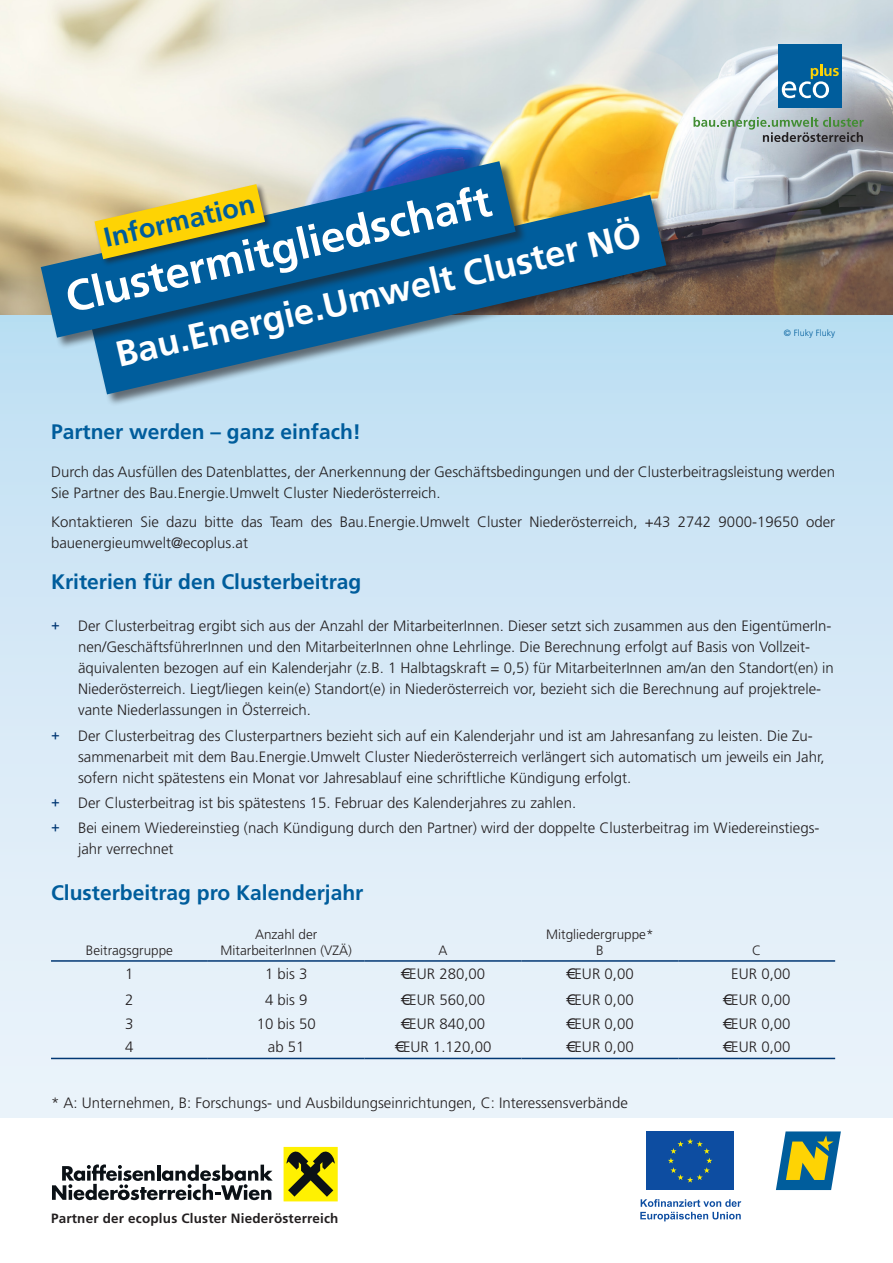
<style>
.page{position:relative;width:893px;height:1263px;background:#fff}
.page>*{position:absolute;margin:0;border:0;box-sizing:border-box;transform-origin:0 0}
.t1{font:700 43.5px "Frutiger";color:#fff}
.t2{font:700 36px "Frutiger";color:#fff}
.t3{font:700 27.3px "Frutiger";color:#005d9c}
.t4{font:700 21px "Frutiger";color:#005d9c}
.t5{font:300 15px/21px "Frutiger";color:#231f20}
.t6{font:300 13.5px/16.2px "Frutiger";color:#231f20;text-align:center}
.t7{font:700 13.5px "Frutiger";letter-spacing:.015em;color:#231f20}
.t8{font:300 9px "Frutiger";color:#005d9c}
.s1{font-family:"Arial";font-weight:400;color:#013874}
</style>
<div class="page">
<div style="left:0;top:315px;width:893px;height:866px;background:linear-gradient(to bottom,#bfdff3,#f2f5fb)"></div>
<div style="left:0;top:1118px;width:893px;height:145px;background:#fff"></div>
<img style="left:0;top:0;width:893px;height:315px">
<div style="left:284px;top:1147px;width:54px;height:54px;background:#fff101"></div>
<svg style="left:287px;top:1151px;width:48px;height:46px"></svg>
<svg style="left:52px;top:1164px;width:221px;height:36px"></svg>
<hr style="left:51px;top:960px;width:157px;height:2px;background:#013874">
<hr style="left:208px;top:960px;width:157px;height:2px;background:#013874">
<hr style="left:365px;top:960px;width:156px;height:2px;background:#013874">
<hr style="left:521px;top:960px;width:157px;height:2px;background:#013874">
<hr style="left:678px;top:960px;width:157px;height:2px;background:#013874">
<hr style="left:51px;top:1058px;width:157px;height:1px;background:#013874">
<hr style="left:208px;top:1058px;width:157px;height:1px;background:#013874">
<hr style="left:365px;top:1058px;width:156px;height:1px;background:#013874">
<hr style="left:521px;top:1058px;width:157px;height:1px;background:#013874">
<hr style="left:678px;top:1058px;width:157px;height:1px;background:#013874">
<div style="left:91px;top:195px;width:587px;height:212px;background:#231f20;opacity:.6"></div>
<svg style="left:91px;top:195px;width:575px;height:199px"></svg>
<div style="left:41px;top:161px;width:487px;height:189px;background:#231f20;opacity:.6"></div>
<svg style="left:41px;top:161px;width:475px;height:177px;fill:#005d9c"></svg>
<div style="left:93px;top:183px;width:180px;height:84px;background:#231f20;opacity:.6"></div>
<svg style="left:94px;top:184px;width:171px;height:75px"></svg>
<div style="left:778px;top:45px;width:63px;height:63px;background:#005d9c"></div>
<svg style="left:782px;top:65px;width:57px;height:33px"></svg>
<svg style="left:693px;top:117px;width:171px;height:25px"></svg>
<div style="left:646px;top:1131px;width:88px;height:59px;background:#0d4da1"></div>
<svg style="left:668px;top:1138px;width:44px;height:44px"></svg>
<svg style="left:640px;top:1199px;width:101px;height:22px"></svg>
<svg style="left:776px;top:1131px;width:65px;height:59px"></svg>
<p class="t1" style="left:60px;top:273px;width:437px;rotate:-13deg">Clustermitgliedschaft</p>
<p class="t3" style="left:101px;top:222px;width:156px;rotate:-13deg">Information</p>
<p class="t2" style="left:112px;top:334px;width:540px;rotate:-13deg">Bau.Energie.Umwelt Cluster NÖ</p>
<p class="t8" style="left:784px;top:328px;width:53px">© Fluky Fluky</p>
<p class="t4" style="left:51px;top:419px;width:312px">Partner werden – ganz einfach!</p>
<p class="t5" style="left:51px;top:461px;width:786px">Durch das Ausfüllen des Datenblattes, der Anerkennung der Geschäftsbedingungen und der Clusterbeitragsleistung werden<br>Sie Partner des Bau.Energie.Umwelt Cluster Niederösterreich.</p>
<p class="t5" style="left:51px;top:512px;width:786px">Kontaktieren Sie dazu bitte das Team des Bau.Energie.Umwelt Cluster Niederösterreich, +43 2742 9000-19650 oder bauenergieumwelt@ecoplus.at</p>
<p class="t4" style="left:51px;top:569px;width:312px">Kriterien für den Clusterbeitrag</p>
<p class="t5" style="left:78px;top:616px;width:757px;text-indent:-27px"><span class="s1">+</span> Der Clusterbeitrag ergibt sich aus der Anzahl der MitarbeiterInnen. Dieser setzt sich zusammen aus den EigentümerIn&shy;nen/GeschäftsführerInnen und den MitarbeiterInnen ohne Lehrlinge. Die Berechnung erfolgt auf Basis von Vollzeit&shy;äquivalenten bezogen auf ein Kalenderjahr (z.B. 1 Halbtagskraft = 0,5) für MitarbeiterInnen am/an den Standort(en) in Niederösterreich. Liegt/liegen kein(e) Standort(e) in Niederösterreich vor, bezieht sich die Berechnung auf projektrele&shy;vante Niederlassungen in Österreich.</p>
<p class="t5" style="left:78px;top:725px;width:748px;text-indent:-27px"><span class="s1">+</span> Der Clusterbeitrag des Clusterpartners bezieht sich auf ein Kalenderjahr und ist am Jahresanfang zu leisten. Die Zu&shy;sammenarbeit mit dem Bau.Energie.Umwelt Cluster Niederösterreich verlängert sich automatisch um jeweils ein Jahr, sofern nicht spätestens ein Monat vor Jahresablauf eine schriftliche Kündigung erfolgt.</p>
<p class="t5" style="left:51px;top:792px;width:527px"><span class="s1">+</span> Der Clusterbeitrag ist bis spätestens 15. Februar des Kalenderjahres zu zahlen.</p>
<p class="t5" style="left:78px;top:818px;width:743px;text-indent:-27px"><span class="s1">+</span> Bei einem Wiedereinstieg (nach Kündigung durch den Partner) wird der doppelte Clusterbeitrag im Wiedereinstiegs&shy;jahr verrechnet</p>
<p class="t4" style="left:51px;top:880px;width:314px">Clusterbeitrag pro Kalenderjahr</p>
<p class="t6" style="left:86px;top:942px;width:89px">Beitragsgruppe</p>
<p class="t6" style="left:221px;top:926px;width:133px">Anzahl der<br>MitarbeiterInnen (VZÄ)</p>
<p class="t6" style="left:439px;top:942px;width:11px">A</p>
<p class="t6" style="left:546px;top:926px;width:109px">Mitgliedergruppe*<br>B</p>
<p class="t6" style="left:752px;top:942px;width:11px">C</p>
<p class="t5" style="left:125px;top:964px;width:10px">1</p>
<p class="t5" style="left:265px;top:964px;width:44px">1 bis 3</p>
<p class="t5" style="left:401px;top:964px;width:86px">€ EUR 280,00</p>
<p class="t5" style="left:566px;top:964px;width:69px">€ EUR 0,00</p>
<p class="t5" style="left:731px;top:964px;width:61px">EUR 0,00</p>
<p class="t5" style="left:125px;top:989px;width:10px">2</p>
<p class="t5" style="left:265px;top:989px;width:44px">4 bis 9</p>
<p class="t5" style="left:401px;top:989px;width:86px">€ EUR 560,00</p>
<p class="t5" style="left:566px;top:989px;width:69px">€ EUR 0,00</p>
<p class="t5" style="left:723px;top:989px;width:69px">€ EUR 0,00</p>
<p class="t5" style="left:125px;top:1014px;width:10px">3</p>
<p class="t5" style="left:257px;top:1014px;width:61px">10 bis 50</p>
<p class="t5" style="left:401px;top:1014px;width:86px">€ EUR 840,00</p>
<p class="t5" style="left:566px;top:1014px;width:69px">€ EUR 0,00</p>
<p class="t5" style="left:723px;top:1014px;width:69px">€ EUR 0,00</p>
<p class="t5" style="left:125px;top:1037px;width:10px">4</p>
<p class="t5" style="left:268px;top:1037px;width:38px">ab 51</p>
<p class="t5" style="left:395px;top:1037px;width:98px">€ EUR 1.120,00</p>
<p class="t5" style="left:566px;top:1037px;width:69px">€ EUR 0,00</p>
<p class="t5" style="left:723px;top:1037px;width:69px">€ EUR 0,00</p>
<p class="t5" style="left:51px;top:1092px;width:578px">* A: Unternehmen, B: Forschungs- und Ausbildungseinrichtungen, C: Interessensverbände</p>
<p class="t7" style="left:51px;top:1210px;width:289px">Partner der ecoplus Cluster Niederösterreich</p>
</div>
